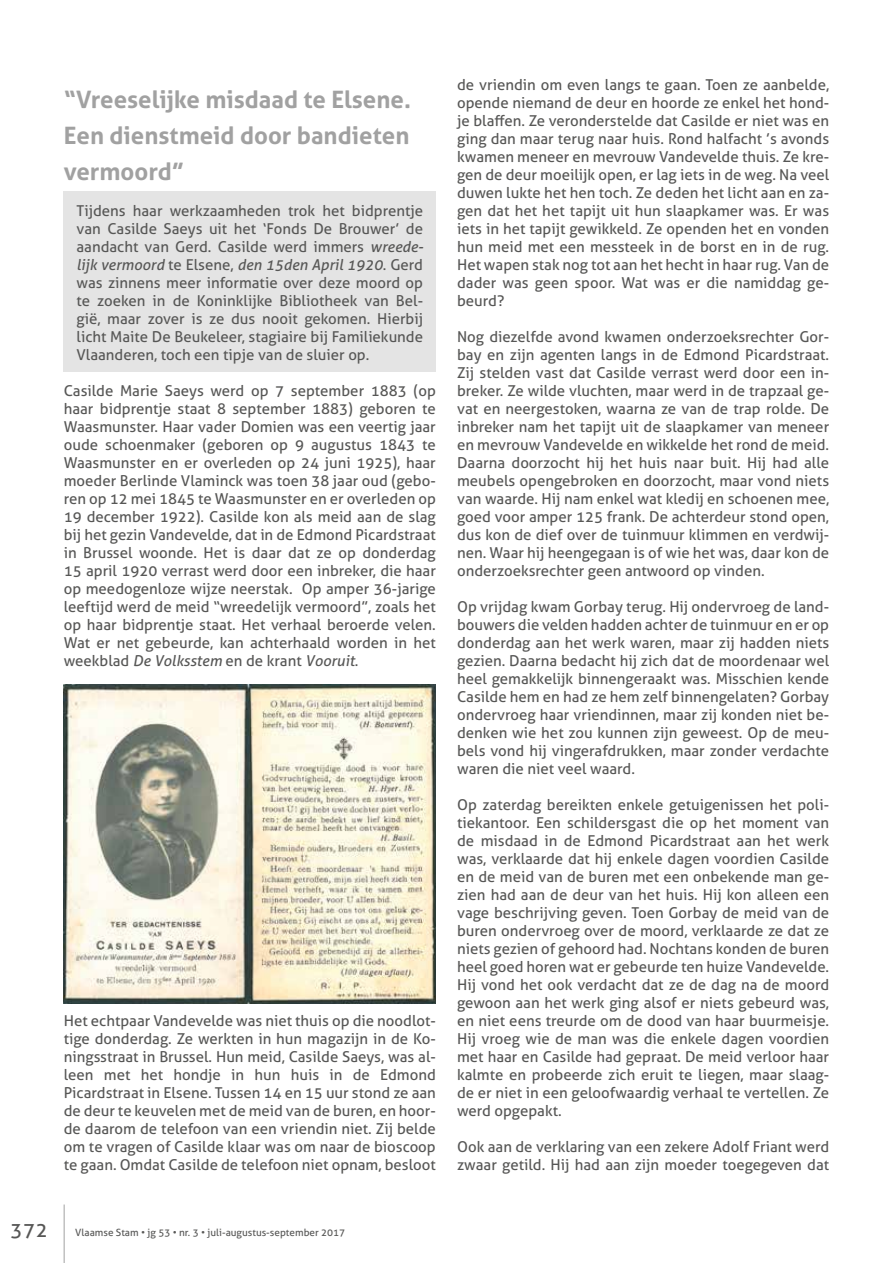
<style>
.page{position:relative;width:893px;height:1263px;background:#fff}
.page>*{position:absolute;margin:0;border:0;box-sizing:border-box;transform-origin:0 0}
.t1{font:700 24px/36px "Aller";color:#a1a1a1;text-align:justify}
.t2{font:19.95px "Aller";color:#575756}
.t3{font:15px/18px "Aller";color:#575756;text-align:justify}
.t4{font:10.05px "Aller";color:#575756}
.s1{font-style:italic}
</style>
<div class="page">
<hr style="left:64px;top:1204px;width:1px;height:59px;background:#a1a1a1">
<div style="left:64px;top:192px;width:372px;height:180px;background:#e4e4e4"></div>
<img style="left:64px;top:684px;width:372px;height:320px">
<h1 class="t1" style="left:64px;top:81px;width:349px">“Vreeselijke misdaad te Elsene.<br>Een dienstmeid door bandieten vermoord”</h1>
<p class="t3" style="left:77px;top:201px;width:348px">Tijdens haar werkzaamheden trok het bidprentje van Casilde Saeys uit het ‘Fonds De Brouwer’ de aandacht van Gerd. Casilde werd immers <span class="s1">wreede&shy;lijk vermoord</span> te Elsene, <span class="s1">den 15den April 1920</span>. Gerd was zinnens meer informatie over deze moord op te zoeken in de Koninklijke Bibliotheek van Bel&shy;gië, maar zover is ze dus nooit gekomen. Hierbij licht Maite De Beukeleer, stagiaire bij Familiekunde Vlaanderen, toch een tipje van de sluier op.</p>
<p class="t3" style="left:64px;top:382px;width:374px">Casilde Marie Saeys werd op 7 september 1883 (op haar bidprentje staat 8 september 1883) geboren te Waasmunster. Haar vader Domien was een veertig jaar oude schoenmaker (geboren op 9 augustus 1843 te Waasmunster en er overleden op 24 juni 1925), haar moeder Berlinde Vlaminck was toen 38 jaar oud (gebo&shy;ren op 12 mei 1845 te Waasmunster en er overleden op 19 december 1922). Casilde kon als meid aan de slag bij het gezin Vandevelde, dat in de Edmond Picardstraat in Brussel woonde. Het is daar dat ze op donderdag 15 april 1920 verrast werd door een inbreker, die haar op meedogenloze wijze neerstak. Op amper 36-jarige leeftijd werd de meid “wreedelijk vermoord”, zoals het op haar bidprentje staat. Het verhaal beroerde velen.<br>Wat er net gebeurde, kan achterhaald worden in het weekblad <span class="s1">De Volksstem</span> en de krant <span class="s1">Vooruit</span>.</p>
<p class="t3" style="left:64px;top:1012px;width:374px">Het echtpaar Vandevelde was niet thuis op die noodlot&shy;tige donderdag. Ze werkten in hun magazijn in de Ko&shy;ningsstraat in Brussel. Hun meid, Casilde Saeys, was al&shy;leen met het hondje in hun huis in de Edmond Picardstraat in Elsene. Tussen 14 en 15 uur stond ze aan de deur te keuvelen met de meid van de buren, en hoor&shy;de daarom de telefoon van een vriendin niet. Zij belde om te vragen of Casilde klaar was om naar de bioscoop te gaan. Omdat Casilde de telefoon niet opnam, besloot</p>
<h2 class="t2" style="left:11px;top:1217px;width:39px">372</h2>
<p class="t4" style="left:75px;top:1227px;width:271px">Vlaamse Stam • jg 53 • nr. 3 • juli-augustus-september 2017</p>
<p class="t3" style="left:457px;top:76px;width:374px">de vriendin om even langs te gaan. Toen ze aanbelde, opende niemand de deur en hoorde ze enkel het hond&shy;je blaffen. Ze veronderstelde dat Casilde er niet was en ging dan maar terug naar huis. Rond halfacht ’s avonds kwamen meneer en mevrouw Vandevelde thuis. Ze kre&shy;gen de deur moeilijk open, er lag iets in de weg. Na veel duwen lukte het hen toch. Ze deden het licht aan en za&shy;gen dat het het tapijt uit hun slaapkamer was. Er was iets in het tapijt gewikkeld. Ze openden het en vonden hun meid met een messteek in de borst en in de rug.<br>Het wapen stak nog tot aan het hecht in haar rug. Van de dader was geen spoor. Wat was er die namiddag ge&shy;beurd?</p>
<p class="t3" style="left:457px;top:328px;width:374px">Nog diezelfde avond kwamen onderzoeksrechter Gor&shy;bay en zijn agenten langs in de Edmond Picardstraat.<br>Zij stelden vast dat Casilde verrast werd door een in&shy;breker. Ze wilde vluchten, maar werd in de trapzaal ge&shy;vat en neergestoken, waarna ze van de trap rolde. De inbreker nam het tapijt uit de slaapkamer van meneer en mevrouw Vandevelde en wikkelde het rond de meid.<br>Daarna doorzocht hij het huis naar buit. Hij had alle meubels opengebroken en doorzocht, maar vond niets van waarde. Hij nam enkel wat kledij en schoenen mee, goed voor amper 125 frank. De achterdeur stond open, dus kon de dief over de tuinmuur klimmen en verdwij&shy;nen. Waar hij heengegaan is of wie het was, daar kon de onderzoeksrechter geen antwoord op vinden.</p>
<p class="t3" style="left:457px;top:598px;width:374px">Op vrijdag kwam Gorbay terug. Hij ondervroeg de land&shy;bouwers die velden hadden achter de tuinmuur en er op donderdag aan het werk waren, maar zij hadden niets gezien. Daarna bedacht hij zich dat de moordenaar wel heel gemakkelijk binnengeraakt was. Misschien kende Casilde hem en had ze hem zelf binnengelaten? Gorbay ondervroeg haar vriendinnen, maar zij konden niet be&shy;denken wie het zou kunnen zijn geweest. Op de meu&shy;bels vond hij vingerafdrukken, maar zonder verdachte waren die niet veel waard.</p>
<p class="t3" style="left:457px;top:796px;width:374px">Op zaterdag bereikten enkele getuigenissen het poli&shy;tiekantoor. Een schildersgast die op het moment van de misdaad in de Edmond Picardstraat aan het werk was, verklaarde dat hij enkele dagen voordien Casilde en de meid van de buren met een onbekende man ge&shy;zien had aan de deur van het huis. Hij kon alleen een vage beschrijving geven. Toen Gorbay de meid van de buren ondervroeg over de moord, verklaarde ze dat ze niets gezien of gehoord had. Nochtans konden de buren heel goed horen wat er gebeurde ten huize Vandevelde.<br>Hij vond het ook verdacht dat ze de dag na de moord gewoon aan het werk ging alsof er niets gebeurd was, en niet eens treurde om de dood van haar buurmeisje.<br>Hij vroeg wie de man was die enkele dagen voordien met haar en Casilde had gepraat. De meid verloor haar kalmte en probeerde zich eruit te liegen, maar slaag&shy;de er niet in een geloofwaardig verhaal te vertellen. Ze werd opgepakt.</p>
<p class="t3" style="left:457px;top:1138px;width:373px">Ook aan de verklaring van een zekere Adolf Friant werd zwaar getild. Hij had aan zijn moeder toegegeven dat</p>
</div>
